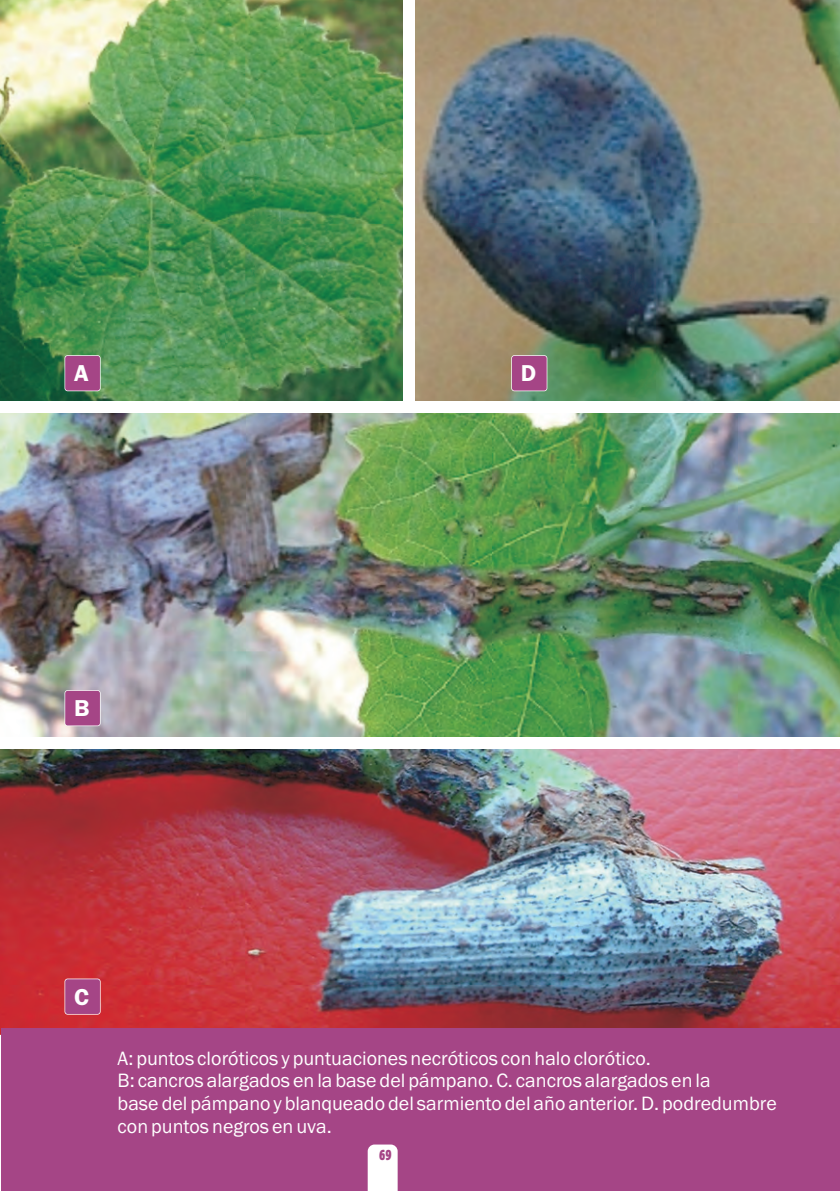
<style>
.page{position:relative;width:840px;height:1191px;background:#fff}
.page>*{position:absolute;margin:0;border:0;box-sizing:border-box;transform-origin:0 0}
.t1{font:600 23.8px "Franklin Gothic";color:#fff}
.t2{font:20px/22.6px "Franklin Gothic";color:#fff}
.t3{font:14px "Gothic 821 Condensed BT";color:#a54586}
</style>
<div class="page">
<img style="left:0;top:413px;width:839px;height:621px">
<div style="left:1px;top:1028px;width:838px;height:163px;background:#a54586"></div>
<svg style="left:367px;top:1144px;width:30px;height:47px"></svg>
<img style="left:0;top:0;width:402px;height:401px">
<img style="left:410px;top:0;width:429px;height:500px">
<svg style="left:64px;top:355px;width:37px;height:36px"></svg>
<div style="left:65px;top:356px;width:35px;height:34px;background:#a54586;border-radius:2px"></div>
<svg style="left:64px;top:690px;width:37px;height:36px"></svg>
<div style="left:65px;top:691px;width:35px;height:34px;background:#a54586;border-radius:2px"></div>
<svg style="left:64px;top:978px;width:37px;height:36px"></svg>
<div style="left:65px;top:979px;width:35px;height:35px;background:#a54586;border-radius:2px"></div>
<svg style="left:511px;top:355px;width:36px;height:36px"></svg>
<div style="left:511px;top:356px;width:35px;height:34px;background:#a54586;border-radius:2px"></div>
<div style="left:402px;top:0;width:12px;height:405px;background:#fff"></div>
<div style="left:0;top:401px;width:839px;height:11px;background:#fff"></div>
<div style="left:0;top:737px;width:839px;height:11px;background:#fff"></div>
<p class="t1" style="left:74px;top:364px;width:16px">A</p>
<p class="t1" style="left:520px;top:364px;width:17px">D</p>
<p class="t1" style="left:74px;top:699px;width:17px">B</p>
<p class="t1" style="left:74px;top:988px;width:16px">C</p>
<p class="t2" style="left:118px;top:1048px;width:660px">A: puntos cloróticos y puntuaciones necróticos con halo clorótico.<br>B: cancros alargados en la base del pámpano. C. cancros alargados en la<br>base del pámpano y blanqueado del sarmiento del año anterior. D. podredumbre con puntos negros en uva.</p>
<p class="t3" style="left:379px;top:1149px;width:14px">69</p>
</div>
